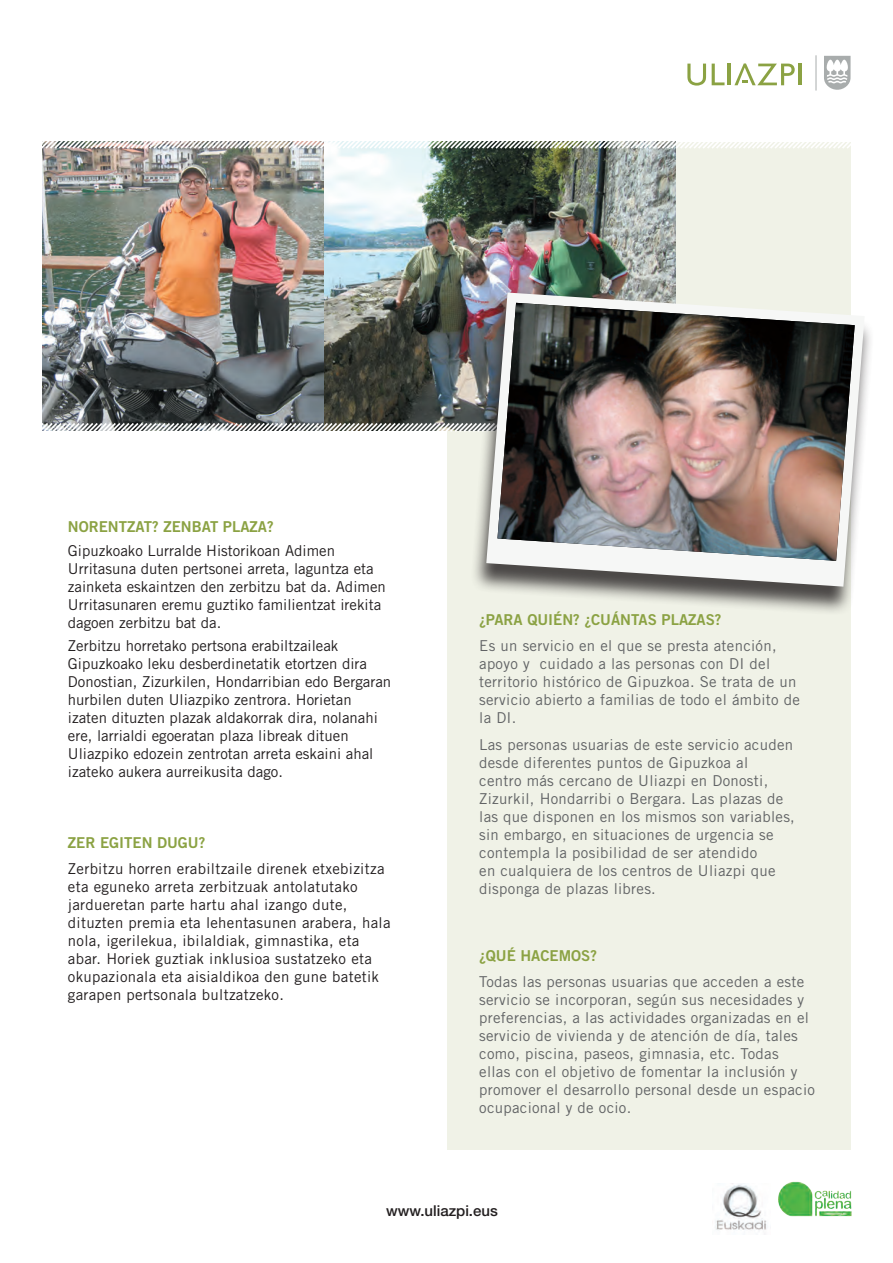
<style>
.page{position:relative;width:893px;height:1263px;background:#fff}
.page>*{position:absolute;margin:0;border:0;box-sizing:border-box;transform-origin:0 0}
.t1{font:15px/18px "Trade Gothic";letter-spacing:.02em;color:#616365}
.t2{font:15px/18px "Trade Gothic";color:#231f20}
.t3{font:15px/18px "Trade Gothic";letter-spacing:.02em;color:#231f20}
.t4{font:15px "Trade Gothic Bold Two";color:#8ba243}
.t5{font:500 15px "Helvetica Neue LT Pro";color:#231f20}
</style>
<div class="page">
<div style="left:447px;top:142px;width:403px;height:1007px;background:#f0f2e7"></div>
<img style="left:43px;top:150px;width:282px;height:271px">
<svg style="left:824px;top:56px;width:27px;height:34px"></svg>
<hr style="left:816px;top:55px;width:1px;height:36px;background:#a8acac">
<svg style="left:687px;top:64px;width:19px;height:22px"></svg>
<svg style="left:712px;top:64px;width:12px;height:21px"></svg>
<hr style="left:728px;top:64px;width:3px;height:21px;background:#8ba243">
<hr style="left:799px;top:64px;width:3px;height:21px;background:#8ba243">
<svg style="left:734px;top:63px;width:61px;height:22px"></svg>
<img style="left:325px;top:150px;width:350px;height:271px">
<svg style="left:42px;top:421px;width:428px;height:11px"></svg>
<div style="left:470px;top:296px;width:404px;height:320px;background:#231f20;opacity:.8"></div>
<svg style="left:486px;top:293px;width:379px;height:294px"></svg>
<img style="left:497px;top:303px;width:358px;height:258px">
<img style="left:42px;top:141px;width:809px;height:9px">
<img style="left:778px;top:1181px;width:74px;height:36px">
<img style="left:715px;top:1184px;width:52px;height:46px">
<p class="t4" style="left:68px;top:517px;width:207px">NORENTZAT? ZENBAT PLAZA?</p>
<p class="t2" style="left:68px;top:542px;width:319px">Gipuzkoako Lurralde Historikoan Adimen Urritasuna duten pertsonei arreta, laguntza eta zainketa eskaintzen den zerbitzu bat da. Adimen Urritasunaren eremu guztiko familientzat irekita dagoen zerbitzu bat da.</p>
<p class="t2" style="left:68px;top:636px;width:325px">Zerbitzu horretako pertsona erabiltzaileak Gipuzkoako leku desberdinetatik etortzen dira Donostian, Zizurkilen, Hondarribian edo Bergaran hurbilen duten Uliazpiko zentrora. Horietan izaten dituzten plazak aldakorrak dira, nolanahi ere, larrialdi egoeratan plaza libreak dituen Uliazpiko edozein zentrotan arreta eskaini ahal izateko aukera aurreikusita dago.</p>
<p class="t4" style="left:68px;top:833px;width:139px">ZER EGITEN DUGU?</p>
<p class="t3" style="left:68px;top:859px;width:324px">Zerbitzu horren erabiltzaile direnek etxebizitza eta eguneko arreta zerbitzuak antolatutako jardueretan parte hartu ahal izango dute, dituzten premia eta lehentasunen arabera, hala nola, igerilekua, ibilaldiak, gimnastika, eta abar. Horiek guztiak inklusioa sustatzeko eta okupazionala eta aisialdikoa den gune batetik garapen pertsonala bultzatzeko.</p>
<p class="t4" style="left:479px;top:610px;width:244px">¿PARA QUIÉN? ¿CUÁNTAS PLAZAS?</p>
<p class="t1" style="left:479px;top:637px;width:322px">Es un servicio en el que se presta atención, apoyo y cuidado a las personas con DI del territorio histórico de Gipuzkoa. Se trata de un servicio abierto a familias de todo el ámbito de la DI.</p>
<p class="t1" style="left:479px;top:735px;width:317px">Las personas usuarias de este servicio acuden desde diferentes puntos de Gipuzkoa al<br>centro más cercano de Uliazpi en Donosti, Zizurkil, Hondarribi o Bergara. Las plazas de las que disponen en los mismos son variables, sin embargo, en situaciones de urgencia se contempla la posibilidad de ser atendido<br>en cualquiera de los centros de Uliazpi que disponga de plazas libres.</p>
<p class="t4" style="left:479px;top:946px;width:119px">¿QUÉ HACEMOS?</p>
<p class="t1" style="left:479px;top:972px;width:337px">Todas las personas usuarias que acceden a este servicio se incorporan, según sus necesidades y preferencias, a las actividades organizadas en el servicio de vivienda y de atención de día, tales como, piscina, paseos, gimnasia, etc. Todas<br>ellas con el objetivo de fomentar la inclusión y promover el desarrollo personal desde un espacio ocupacional y de ocio.</p>
<p class="t5" style="left:386px;top:1202px;width:113px">www.uliazpi.eus</p>
</div>
